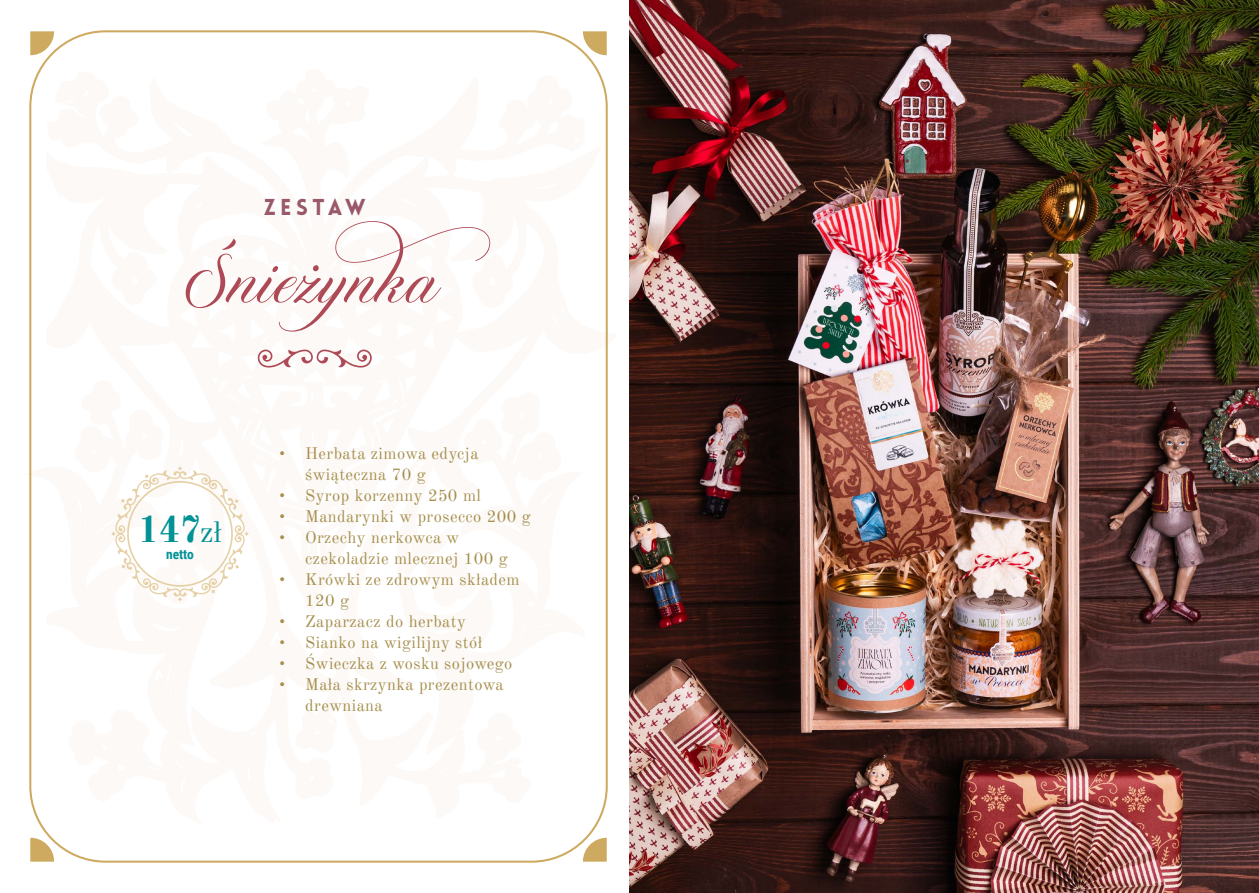
<style>
.page{position:relative;width:1259px;height:893px;background:#fff}
.page>*{position:absolute;margin:0;border:0;box-sizing:border-box;transform-origin:0 0}
.t1{font:82.5px "Diploma Script Pro";color:#ad4a56}
.t2{font:700 37.5px "Old Standard TT";color:#009296}
.t3{font:900 22.5px "Lovelo";letter-spacing:.2em;color:#99596b}
.t4{font:16.5px/21px "Old Standard TT";letter-spacing:.025em;color:#a68e4c}
.t5{font:700 13.5px "Roboto Condensed";color:#009296}
.s1{font-family:"Quita"}
.s2{font-weight:400;font-size:30px}
</style>
<div class="page">
<img style="left:629px;top:0;width:630px;height:893px">
<svg style="left:29px;top:30px;width:579px;height:833px"></svg>
<svg style="left:30px;top:838px;width:24px;height:24px"></svg>
<svg style="left:583px;top:838px;width:24px;height:24px"></svg>
<svg style="left:30px;top:31px;width:24px;height:24px"></svg>
<svg style="left:583px;top:31px;width:24px;height:24px"></svg>
<svg style="left:111px;top:466px;width:138px;height:135px"></svg>
<svg style="left:258px;top:350px;width:114px;height:19px"></svg>
<h3 class="t3" style="left:264px;top:193px;width:104px">ZESTAw</h3>
<h1 class="t1" style="left:183px;top:225px;width:352px">Śnie<span class="s1">ż</span>ynka</h1>
<h2 class="t2" style="left:138px;top:500px;width:85px">147<span class="s2">zł</span></h2>
<p class="t5" style="left:166px;top:545px;width:29px">netto</p>
<p class="t4" style="left:305px;top:442px;width:175px;text-indent:-27px">• Herbata zimowa edycja świąteczna 70 g</p>
<p class="t4" style="left:278px;top:484px;width:204px">• Syrop korzenny 250 ml</p>
<p class="t4" style="left:278px;top:505px;width:254px">• Mandarynki w prosecco 200 g</p>
<p class="t4" style="left:305px;top:526px;width:204px;text-indent:-27px">• Orzechy nerkowca w czekoladzie mlecznej 100 g</p>
<p class="t4" style="left:305px;top:568px;width:216px;text-indent:-27px">• Krówki ze zdrowym składem<br>120 g</p>
<p class="t4" style="left:278px;top:610px;width:189px">• Zaparzacz do herbaty</p>
<p class="t4" style="left:278px;top:631px;width:206px">• Sianko na wigilijny stół</p>
<p class="t4" style="left:278px;top:652px;width:236px">• Świeczka z wosku sojowego</p>
<p class="t4" style="left:305px;top:673px;width:200px;text-indent:-27px">• Mała skrzynka prezentowa drewniana</p>
</div>
